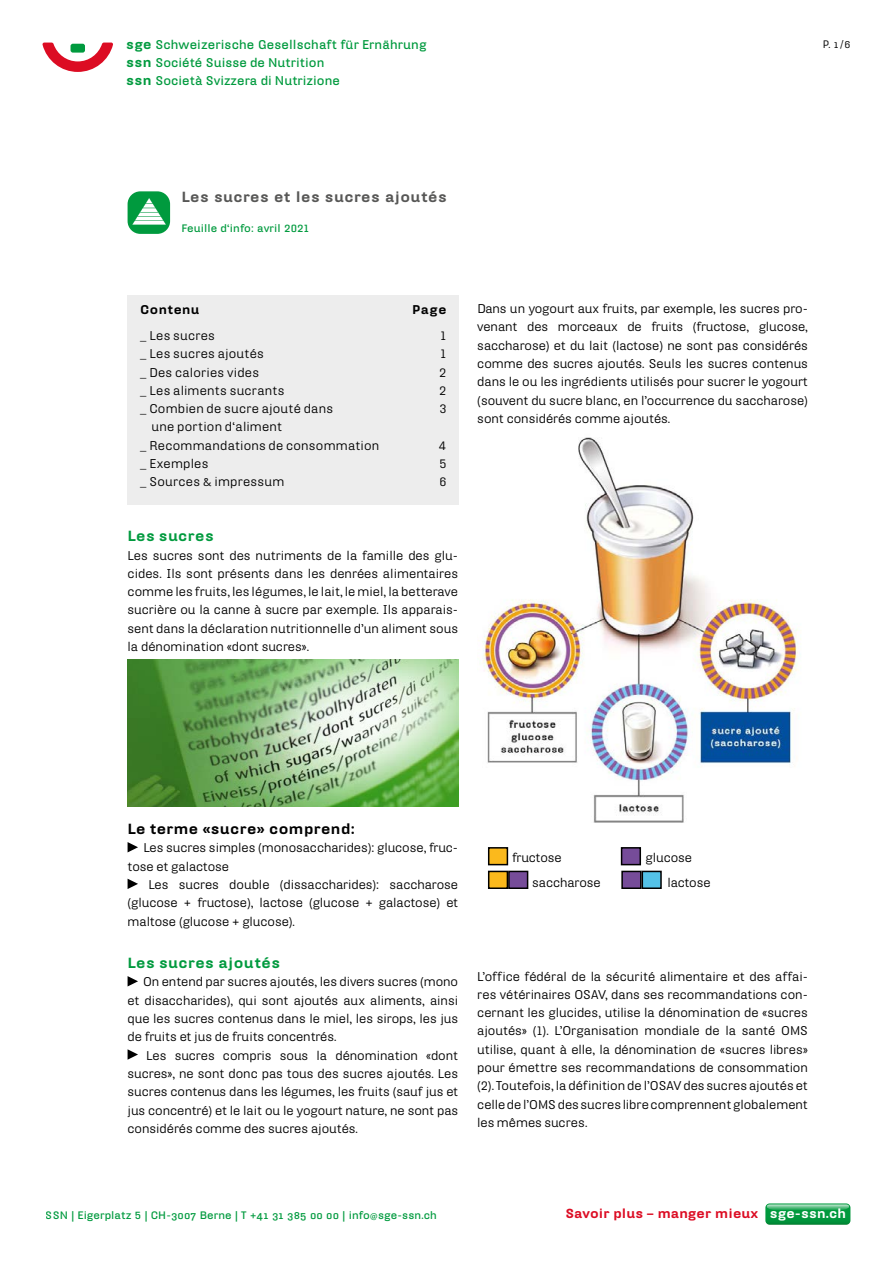
<style>
.page{position:relative;width:893px;height:1263px;background:#fff}
.page>*{position:absolute;margin:0;border:0;box-sizing:border-box;transform-origin:0 0}
.t1{font:900 14.25px "Hydra Text";letter-spacing:.03em;color:#575756}
.t2{font:900 14.25px "Hydra Text";letter-spacing:.03em;color:#009a3e}
.t3{font:900 14.25px "Hydra Text";letter-spacing:.03em;color:#000}
.t4{font:900 12.75px "Hydra Text";letter-spacing:.01em;color:#dc0c23}
.t5{font:12.3px/18.3px "Hydra Text OT";letter-spacing:-.005em;color:#000;text-align:justify}
.t6{font:12.3px/18.3px "Hydra Text";letter-spacing:.01em;color:#000;text-align:justify}
.t7{font:700 12.3px/18px "Hydra Text";letter-spacing:.005em;color:#009a3e}
.t8{font:900 12.3px "Hydra Text";letter-spacing:.035em;color:#000}
.t9{font:700 10.5px "Hydra Text";letter-spacing:.01em;color:#009a3e}
.t10{font:10.5px "Hydra Text";color:#000}
.s1{font-weight:900;font-size:13.05px}
.s2{font-family:"Hydra Text Regular Expert"}
.s3{font-family:"Hydra Text Bold Expert";font-weight:400}
.s4{font-weight:400}
.s5{color:#fff}
</style>
<div class="page">
<svg style="left:43px;top:43px;width:70px;height:29px"></svg>
<svg style="left:765px;top:1203px;width:85px;height:22px"></svg>
<svg style="left:128px;top:842px;width:10px;height:10px"></svg>
<svg style="left:128px;top:879px;width:10px;height:10px"></svg>
<svg style="left:128px;top:976px;width:10px;height:10px"></svg>
<svg style="left:128px;top:1049px;width:10px;height:11px"></svg>
<img style="left:128px;top:660px;width:330px;height:146px">
<img style="left:482px;top:437px;width:319px;height:386px">
<div style="left:128px;top:191px;width:42px;height:43px;background:#009a3e;border-radius:13px"></div>
<svg style="left:132px;top:198px;width:34px;height:27px"></svg>
<div style="left:128px;top:295px;width:331px;height:210px;background:#ededed"></div>
<div style="left:489px;top:848px;width:18px;height:17px;background:#fbb91c"></div>
<div style="left:488px;top:847px;width:20px;height:18px;border:2px solid #000"></div>
<div style="left:622px;top:848px;width:18px;height:17px;background:#764c99"></div>
<div style="left:621px;top:847px;width:20px;height:18px;border:2px solid #000"></div>
<div style="left:489px;top:871px;width:18px;height:17px;background:#fbb91c"></div>
<div style="left:488px;top:871px;width:20px;height:18px;border:2px solid #000"></div>
<div style="left:509px;top:871px;width:19px;height:17px;background:#764c99"></div>
<div style="left:508px;top:871px;width:20px;height:18px;border:2px solid #000"></div>
<div style="left:642px;top:871px;width:19px;height:17px;background:#54c2e8"></div>
<div style="left:642px;top:871px;width:20px;height:18px;border:2px solid #000"></div>
<div style="left:622px;top:871px;width:19px;height:17px;background:#764c99"></div>
<div style="left:621px;top:871px;width:21px;height:18px;border:2px solid #000"></div>
<p class="t7" style="left:126px;top:35px;width:302px"><span class="s1">sge</span> Schweizerische Gesellschaft für Ernährung <span class="s1">ssn</span> Société Suisse de Nutrition<br><span class="s1">ssn</span> Società Svizzera di Nutrizione</p>
<p class="t10" style="left:822px;top:38px;width:30px">P. <span class="s2">1</span> / <span class="s2">6</span></p>
<p class="t1" style="left:182px;top:188px;width:267px">Les sucres et les sucres ajoutés</p>
<p class="t9" style="left:182px;top:221px;width:129px">Feuille d‘info: avril 2021</p>
<p class="t8" style="left:140px;top:302px;width:61px">Contenu</p>
<p class="t8" style="left:412px;top:302px;width:36px">Page</p>
<p class="t6" style="left:140px;top:326px;width:76px">_ Les sucres</p>
<p class="t6" style="left:441px;top:326px;width:7px">1</p>
<p class="t6" style="left:140px;top:344px;width:125px">_ Les sucres ajoutés</p>
<p class="t6" style="left:441px;top:344px;width:7px">1</p>
<p class="t6" style="left:140px;top:363px;width:120px">_ Des calories vides</p>
<p class="t6" style="left:439px;top:363px;width:9px">2</p>
<p class="t6" style="left:140px;top:381px;width:146px">_ Les aliments sucrants</p>
<p class="t6" style="left:439px;top:381px;width:9px">2</p>
<p class="t6" style="left:140px;top:399px;width:194px">_ Combien de sucre ajouté dans</p>
<p class="t6" style="left:439px;top:399px;width:9px">3</p>
<p class="t6" style="left:140px;top:418px;width:240px;text-indent:11px">une portion d‘aliment<br>_ Recommandations de consommation</p>
<p class="t6" style="left:439px;top:436px;width:9px">4</p>
<p class="t6" style="left:140px;top:454px;width:70px">_ Exemples</p>
<p class="t6" style="left:439px;top:454px;width:9px">5</p>
<p class="t6" style="left:140px;top:472px;width:146px">_ Sources &amp; impressum</p>
<p class="t6" style="left:439px;top:472px;width:9px">6</p>
<p class="t2" style="left:128px;top:527px;width:88px">Les sucres</p>
<p class="t6" style="left:128px;top:546px;width:332px">Les sucres sont des nutriments de la famille des glu&shy;cides. Ils sont présents dans les denrées alimentaires comme les fruits, les légumes, le lait, le miel, la betterave sucrière ou la canne à sucre par exemple. Ils apparais&shy;sent dans la déclaration nutritionnelle d’un aliment sous la dénomination «dont sucres».</p>
<p class="t5" style="left:477px;top:300px;width:332px">Dans un yogourt aux fruits, par exemple, les sucres pro&shy;venant des morceaux de fruits (fructose, glucose, saccharose) et du lait (lactose) ne sont pas considérés comme des sucres ajoutés. Seuls les sucres contenus dans le ou les ingrédients utilisés pour sucrer le yogourt (souvent du sucre blanc, en l’occurrence du saccharose) sont considérés comme ajoutés.</p>
<p class="t3" style="left:128px;top:820px;width:229px">Le terme «sucre» comprend:</p>
<p class="t5" style="left:128px;top:839px;width:332px;text-indent:16px">Les sucres simples (monosaccharides): glucose, fruc&shy;tose et galactose</p>
<p class="t5" style="left:128px;top:875px;width:332px;text-indent:21px">Les sucres double (dissaccharides): saccharose (glucose + fructose), lactose (glucose + galactose) et maltose (glucose + glucose).</p>
<p class="t2" style="left:128px;top:954px;width:154px">Les sucres ajoutés</p>
<p class="t5" style="left:128px;top:973px;width:332px;text-indent:16px">On entend par sucres ajoutés, les divers sucres (mono et disaccharides), qui sont ajoutés aux aliments, ainsi que les sucres contenus dans le miel, les sirops, les jus de fruits et jus de fruits concentrés.</p>
<p class="t5" style="left:128px;top:1046px;width:332px;text-indent:19px">Les sucres compris sous la dénomination «dont sucres», ne sont donc pas tous des sucres ajoutés. Les sucres contenus dans les légumes, les fruits (sauf jus et jus concentré) et le lait ou le yogourt nature, ne sont pas considérés comme des sucres ajoutés.</p>
<p class="t5" style="left:512px;top:849px;width:51px">fructose</p>
<p class="t5" style="left:646px;top:849px;width:48px">glucose</p>
<p class="t5" style="left:532px;top:873px;width:70px">saccharose</p>
<p class="t5" style="left:667px;top:873px;width:45px">lactose</p>
<p class="t6" style="left:477px;top:967px;width:332px">L’office fédéral de la sécurité alimentaire et des affai&shy;res vétérinaires OSAV, dans ses recommandations con&shy;cernant les glucides, utilise la dénomination de «sucres ajoutés» (1). L’Organisation mondiale de la santé OMS utilise, quant à elle, la dénomination de «sucres libres» pour émettre ses recommandations de consommation (2). Toutefois, la définition de l’OSAV des sucres ajoutés et celle de l’OMS des sucres libre comprennent globalement les mêmes sucres.</p>
<p class="t9" style="left:46px;top:1208px;width:393px">SSN | Eigerplatz 5 | CH-<span class="s3">3007</span> Berne | T +<span class="s3">41 31 385 00 00</span> | info<span class="s4">@</span>sge-ssn.ch</p>
<p class="t4" style="left:565px;top:1205px;width:282px">Savoir plus – manger mieux <span class="s5">sge-ssn.ch</span></p>
</div>
